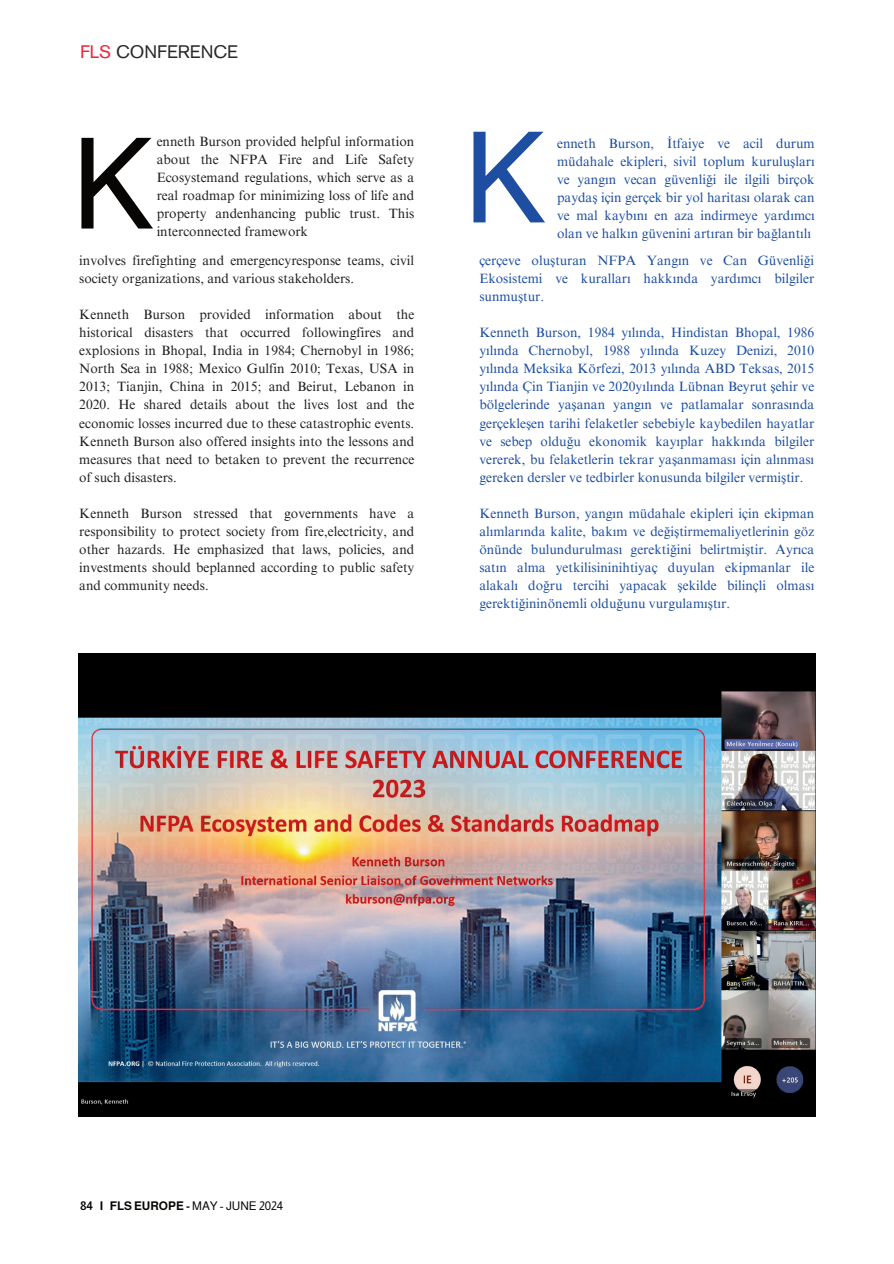
<style>
.page{position:relative;width:894px;height:1264px;background:#fff}
.page>*{position:absolute;margin:0;border:0;box-sizing:border-box;transform-origin:0 0}
.t1{font:128.4px ".F0 x 4 ecc 0 c 0";color:#080605}
.t2{font:128.4px ".F0 x 4 ecc 0 c 0";color:#1d4ea1}
.t3{font:18px ".F0 x 4 ecc 0 c 0";color:#2a262a}
.t4{font:13.5px/18px "Times NRMT Pro";color:#1d4ea1;text-align:justify}
.t5{font:13.5px/18px "Times NRMT Pro";color:#22201e;text-align:justify}
.t6{font:700 12px "Almarai";color:#080704}
.s1{color:#ed243a}
.s2{font-weight:400}
</style>
<div class="page">
<img style="left:79px;top:653px;width:735px;height:463px">
<h2 class="t3" style="left:80px;top:41px;width:160px"><span class="s1">FLS</span> CONFERENCE</h2>
<p class="t5" style="left:157px;top:133px;width:259px">enneth Burson provided helpful information about the NFPA Fire and Life Safety Ecosystemand regulations, which serve as a real roadmap for minimizing loss of life and property andenhancing public trust. This</p>
<h1 class="t1" style="left:73px;top:109px;width:82px">K</h1>
<p class="t5" style="left:157px;top:223px;width:153px">interconnected framework</p>
<p class="t5" style="left:79px;top:252px;width:336px">involves firefighting and emergencyresponse teams, civil society organizations, and various stakeholders.</p>
<p class="t5" style="left:79px;top:306px;width:336px">Kenneth Burson provided information about the historical disasters that occurred followingfires and explosions in Bhopal, India in 1984; Chernobyl in 1986; North Sea in 1988; Mexico Gulfin 2010; Texas, USA in 2013; Tianjin, China in 2015; and Beirut, Lebanon in 2020. He shared details about the lives lost and the economic losses incurred due to these catastrophic events.<br>Kenneth Burson also offered insights into the lessons and measures that need to betaken to prevent the recurrence of such disasters.</p>
<p class="t5" style="left:79px;top:504px;width:336px">Kenneth Burson stressed that governments have a responsibility to protect society from fire,electricity, and other hazards. He emphasized that laws, policies, and investments should beplanned according to public safety and community needs.</p>
<h1 class="t2" style="left:465px;top:103px;width:82px">K</h1>
<p class="t4" style="left:557px;top:135px;width:259px">enneth Burson, İtfaiye ve acil durum müdahale ekipleri, sivil toplum kuruluşları ve yangın vecan güvenliği ile ilgili birçok paydaş için gerçek bir yol haritası olarak can ve mal kaybını en aza indirmeye yardımcı olan ve halkın güvenini artıran bir bağlantılı</p>
<p class="t4" style="left:479px;top:252px;width:336px">çerçeve oluşturan NFPA Yangın ve Can Güvenliği Ekosistemi ve kuralları hakkında yardımcı bilgiler sunmuştur.</p>
<p class="t4" style="left:479px;top:324px;width:336px">Kenneth Burson, 1984 yılında, Hindistan Bhopal, 1986 yılında Chernobyl, 1988 yılında Kuzey Denizi, 2010 yılında Meksika Körfezi, 2013 yılında ABD Teksas, 2015 yılında Çin Tianjin ve 2020yılında Lübnan Beyrut şehir ve bölgelerinde yaşanan yangın ve patlamalar sonrasında gerçekleşen tarihi felaketler sebebiyle kaybedilen hayatlar ve sebep olduğu ekonomik kayıplar hakkında bilgiler vererek, bu felaketlerin tekrar yaşanmaması için alınması gereken dersler ve tedbirler konusunda bilgiler vermiştir.</p>
<p class="t4" style="left:479px;top:504px;width:336px">Kenneth Burson, yangın müdahale ekipleri için ekipman alımlarında kalite, bakım ve değiştirmemaliyetlerinin göz önünde bulundurulması gerektiğini belirtmiştir. Ayrıca satın alma yetkilisininihtiyaç duyulan ekipmanlar ile alakalı doğru tercihi yapacak şekilde bilinçli olması gerektiğininönemli olduğunu vurgulamıştır.</p>
<p class="t6" style="left:80px;top:1196px;width:205px">84 I FLS EURO PE - <span class="s2">MAY - JUNE 2024</span></p>
</div>
